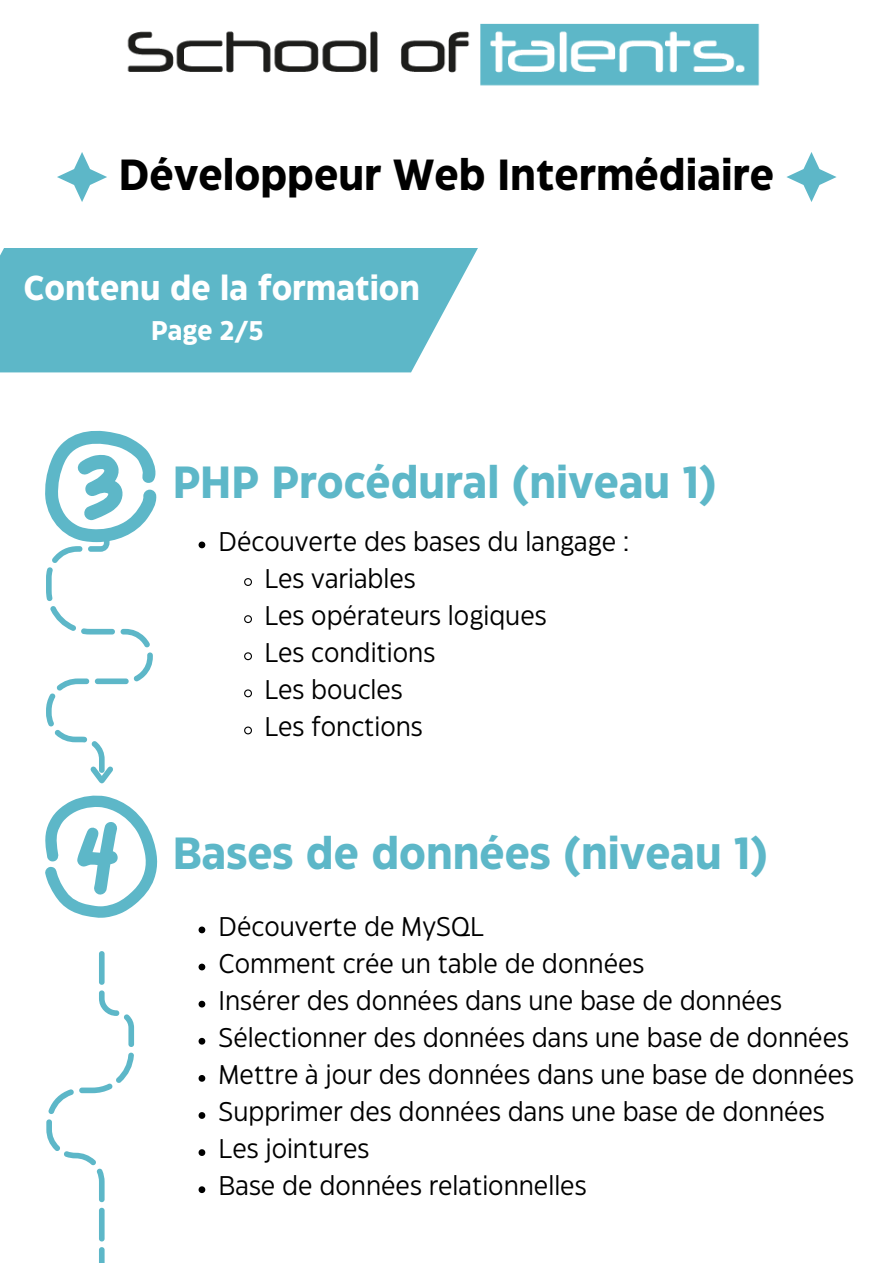
<style>
.page{position:relative;width:893px;height:1264px;background:#fff}
.page>*{position:absolute;margin:0;border:0;box-sizing:border-box;transform-origin:0 0}
.t1{font:700 45px "Eastman Grotesque";color:#5db7c8}
.t2{font:700 43.5px "Eastman Grotesque";color:#000}
.t3{font:700 34.5px "Eastman Grotesque";color:#fff}
.t4{font:27px "Eastman Grotesque";color:#000}
.t5{font:700 27px "Eastman Grotesque";color:#fff}
</style>
<div class="page">
<svg style="left:198px;top:541px;width:7px;height:7px"></svg>
<svg style="left:244px;top:578px;width:8px;height:8px"></svg>
<svg style="left:244px;top:615px;width:8px;height:9px"></svg>
<svg style="left:244px;top:652px;width:8px;height:9px"></svg>
<svg style="left:244px;top:689px;width:8px;height:9px"></svg>
<svg style="left:244px;top:726px;width:8px;height:9px"></svg>
<svg style="left:198px;top:926px;width:7px;height:7px"></svg>
<svg style="left:198px;top:963px;width:7px;height:7px"></svg>
<svg style="left:198px;top:1000px;width:7px;height:7px"></svg>
<svg style="left:198px;top:1037px;width:7px;height:7px"></svg>
<svg style="left:198px;top:1075px;width:7px;height:6px"></svg>
<svg style="left:198px;top:1112px;width:7px;height:6px"></svg>
<svg style="left:198px;top:1149px;width:7px;height:6px"></svg>
<svg style="left:198px;top:1186px;width:7px;height:6px"></svg>
<svg style="left:45px;top:430px;width:113px;height:487px"></svg>
<svg style="left:46px;top:951px;width:88px;height:311px"></svg>
<svg style="left:0;top:248px;width:478px;height:124px;background:#68bbcb"></svg>
<img style="left:127px;top:23px;width:633px;height:63px">
<svg style="left:57px;top:152px;width:50px;height:50px"></svg>
<svg style="left:786px;top:152px;width:50px;height:50px"></svg>
<p class="t2" style="left:119px;top:158px;width:656px">Développeur Web Intermédiaire</p>
<p class="t3" style="left:24px;top:275px;width:398px">Contenu de la formation</p>
<p class="t5" style="left:151px;top:320px;width:114px">Page 2/5</p>
<p class="t1" style="left:173px;top:464px;width:545px">PHP Procédural (niveau 1)</p>
<p class="t4" style="left:218px;top:530px;width:412px">Découverte des bases du langage :</p>
<p class="t4" style="left:264px;top:567px;width:153px">Les variables</p>
<p class="t4" style="left:264px;top:605px;width:284px">Les opérateurs logiques</p>
<p class="t4" style="left:264px;top:642px;width:172px">Les conditions</p>
<p class="t4" style="left:264px;top:679px;width:140px">Les boucles</p>
<p class="t4" style="left:264px;top:716px;width:160px">Les fonctions</p>
<p class="t1" style="left:173px;top:835px;width:596px">Bases de données (niveau 1)</p>
<p class="t4" style="left:218px;top:915px;width:267px">Découverte de MySQL</p>
<p class="t4" style="left:218px;top:952px;width:427px">Comment crée un table de données</p>
<p class="t4" style="left:218px;top:989px;width:565px">Insérer des données dans une base de données</p>
<p class="t4" style="left:218px;top:1026px;width:631px">Sélectionner des données dans une base de données</p>
<p class="t4" style="left:218px;top:1064px;width:637px">Mettre à jour des données dans une base de données</p>
<p class="t4" style="left:218px;top:1101px;width:607px">Supprimer des données dans une base de données</p>
<p class="t4" style="left:218px;top:1138px;width:152px">Les jointures</p>
<p class="t4" style="left:218px;top:1175px;width:369px">Base de données relationnelles</p>
</div>
